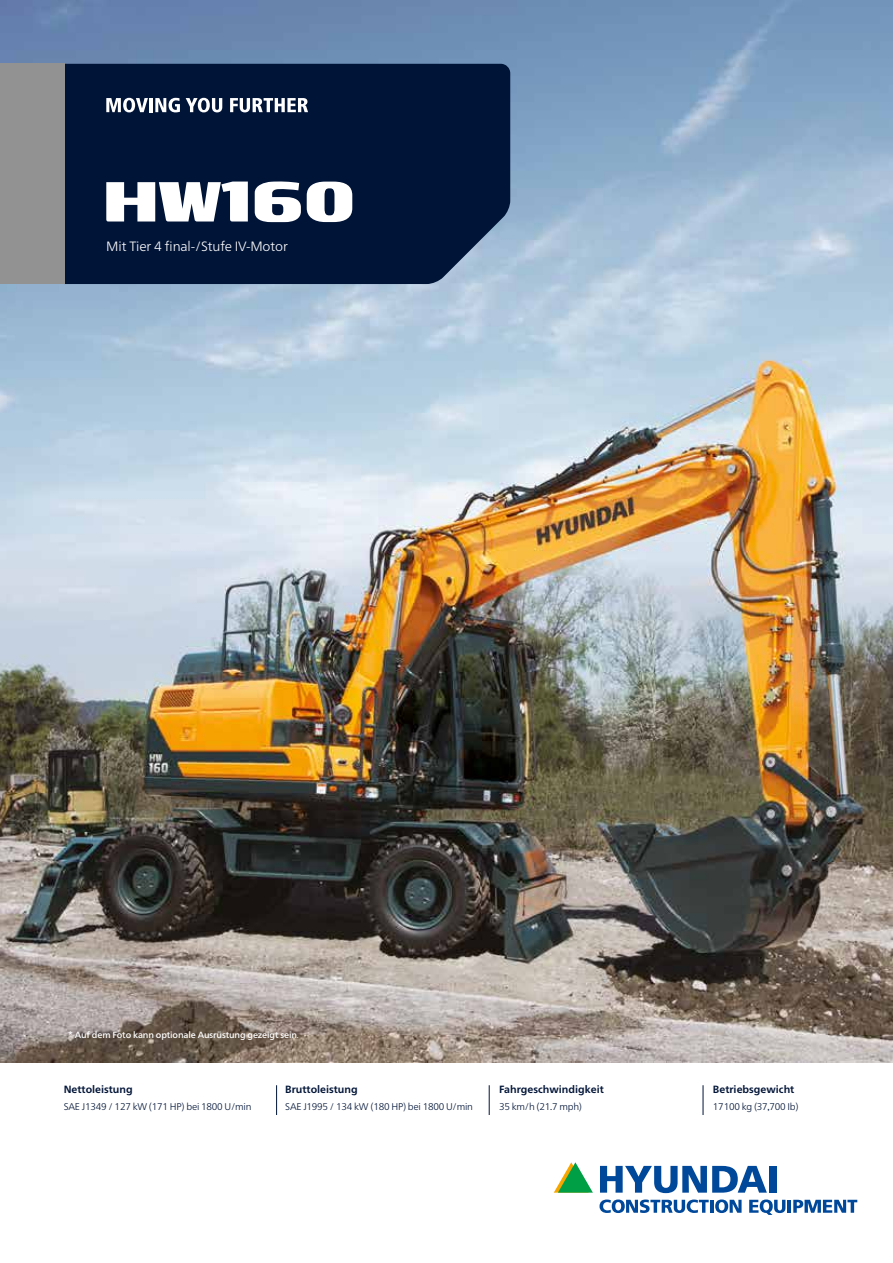
<style>
.page{position:relative;width:893px;height:1263px;background:#fff}
.page>*{position:absolute;margin:0;border:0;box-sizing:border-box;transform-origin:0 0}
.t1{font:300 13.5px "Frutiger Neue LTW1 G";letter-spacing:-.01em;color:#fff}
.t2{font:700 10.5px "Frutiger Neue LTW1 G";color:#001437}
.t3{font:300 9.75px "Frutiger Neue LTW1 G";letter-spacing:-.025em;color:#001437}
.t4{font:500 9px "Frutiger Neue LTW1 G";letter-spacing:-.015em;color:#fff}
.s1{font-family:"Gill Sans Std";font-weight:400}
</style>
<div class="page">
<img style="left:0;top:0;width:893px;height:1062px">
<div style="left:64px;top:64px;width:446px;height:220px;background:#001437"></div>
<div style="left:0;top:64px;width:64px;height:220px;background:#929292"></div>
<svg style="left:600px;top:1166px;width:167px;height:27px"></svg>
<div style="left:769px;top:1166px;width:8px;height:27px;background:#00489a"></div>
<svg style="left:554px;top:1162px;width:39px;height:31px"></svg>
<svg style="left:599px;top:1199px;width:143px;height:14px"></svg>
<svg style="left:749px;top:1199px;width:108px;height:16px"></svg>
<hr style="left:276px;top:1085px;width:1px;height:30px;background:#001437">
<hr style="left:489px;top:1085px;width:1px;height:30px;background:#001437">
<hr style="left:703px;top:1085px;width:1px;height:30px;background:#001437">
<svg style="left:106px;top:98px;width:42px;height:14px"></svg>
<hr style="left:149px;top:98px;width:4px;height:14px;background:#fff">
<svg style="left:155px;top:98px;width:25px;height:14px"></svg>
<svg style="left:186px;top:98px;width:36px;height:14px"></svg>
<svg style="left:230px;top:98px;width:78px;height:14px"></svg>
<svg style="left:106px;top:181px;width:246px;height:41px"></svg>
<h1 class="t1" style="left:106px;top:236px;width:183px">Mit Tier 4 final-/Stufe IV-Motor</h1>
<p class="t4" style="left:68px;top:1028px;width:232px">* Auf dem Foto kann optionale Ausrüstung gezeigt sein<span class="s1">.</span></p>
<p class="t2" style="left:64px;top:1082px;width:70px">Nettoleistung</p>
<p class="t3" style="left:64px;top:1099px;width:189px">SAE J1349 / 127 kW (171 HP) bei 1800 U/min</p>
<p class="t2" style="left:285px;top:1082px;width:74px">Bruttoleistung</p>
<p class="t3" style="left:285px;top:1099px;width:189px">SAE J1995 / 134 kW (180 HP) bei 1800 U/min</p>
<p class="t2" style="left:499px;top:1082px;width:106px">Fahrgeschwindigkeit</p>
<p class="t3" style="left:499px;top:1099px;width:84px">35 km/h (21<span class="s1">.</span>7 mph)</p>
<p class="t2" style="left:713px;top:1082px;width:83px">Betriebsgewicht</p>
<p class="t3" style="left:713px;top:1099px;width:87px">17100 kg (37<span class="s1">,</span>700 Ib)</p>
</div>
